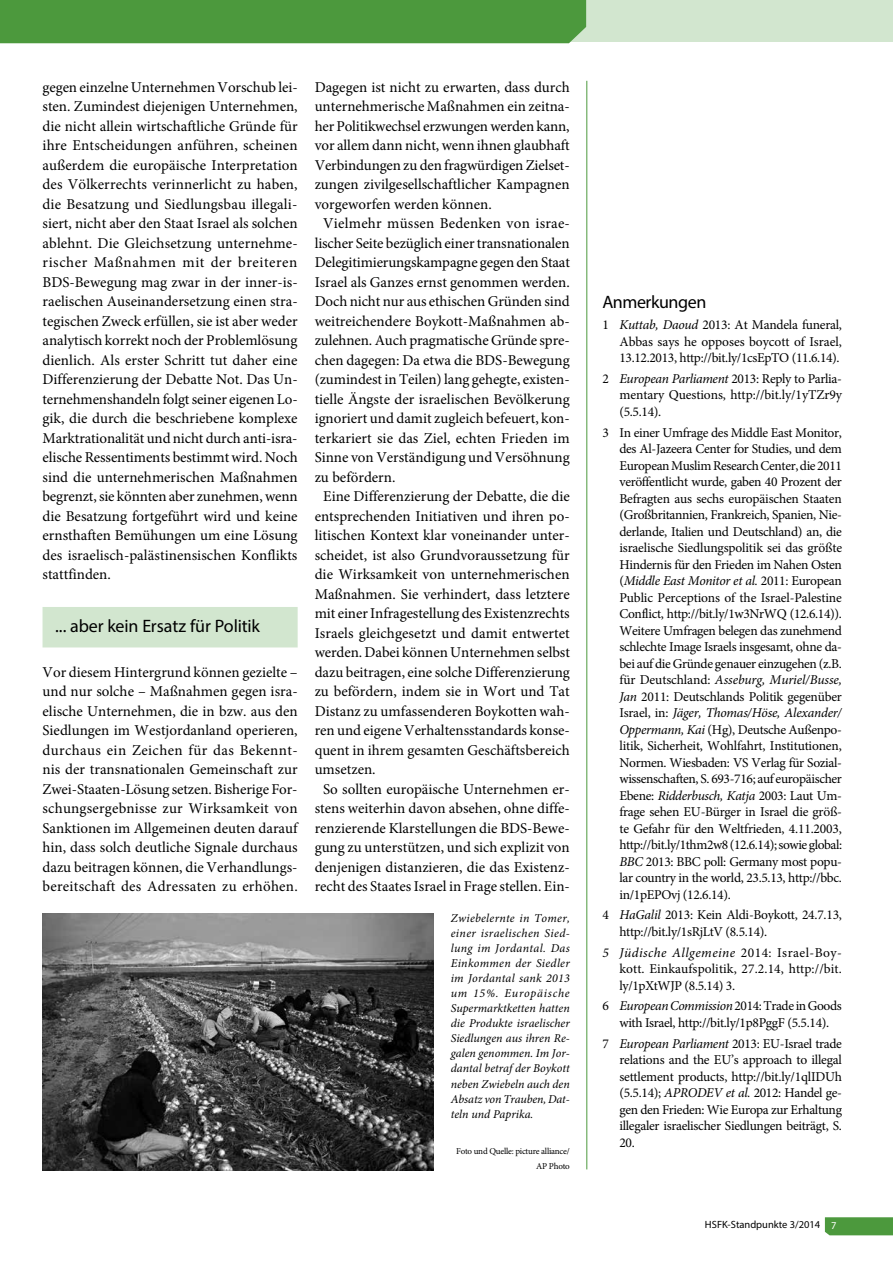
<style>
.page{position:relative;width:893px;height:1263px;background:#fff}
.page>*{position:absolute;margin:0;border:0;box-sizing:border-box;transform-origin:0 0}
.t1{font:18px "Myriad Pro";letter-spacing:-.015em;color:#000}
.t2{font:15px/19.5px "Minion Pro";color:#000;text-align:justify}
.t3{font:13.5px/16.5px "Minion Pro";letter-spacing:-.025em;color:#000;text-align:justify}
.t4{font:italic 12px/15px "Minion Pro";color:#000;text-align:justify}
.t5{font:10.5px "Myriad Pro";color:#000}
.t6{font:9px/15px "Minion Pro";letter-spacing:-.025em;color:#000;text-align:right}
.s1{font-style:italic}
.s2{color:#fff}
</style>
<div class="page">
<svg style="left:824px;top:1217px;width:69px;height:19px"></svg>
<div style="left:529px;top:0;width:364px;height:42px;background:#d2e6cf"></div>
<div style="left:0;top:0;width:587px;height:44px;background:#4c993d"></div>
<hr style="left:586px;top:81px;width:1px;height:1088px;background:#4d9a3e">
<div style="left:43px;top:607px;width:255px;height:40px;background:#d2e6cf"></div>
<img style="left:43px;top:914px;width:391px;height:256px">
<p class="t2" style="left:43px;top:77px;width:257px">gegen einzelne Unternehmen Vorschub lei&shy;sten. Zumindest diejenigen Unternehmen, die nicht allein wirtschaftliche Gründe für ihre Entscheidungen anführen, scheinen außerdem die europäische Interpretation des Völkerrechts verinnerlicht zu haben, die Besatzung und Siedlungsbau illegali&shy;siert, nicht aber den Staat Israel als solchen ablehnt. Die Gleichsetzung unternehme&shy;rischer Maßnahmen mit der breiteren BDS-Bewegung mag zwar in der inner-is&shy;raelischen Auseinandersetzung einen stra&shy;tegischen Zweck erfüllen, sie ist aber weder analytisch korrekt noch der Problemlösung dienlich. Als erster Schritt tut daher eine Differenzierung der Debatte Not. Das Un&shy;ternehmenshandeln folgt seiner eigenen Lo&shy;gik, die durch die beschriebene komplexe Marktrationalität und nicht durch anti-isra&shy;elische Ressentiments bestimmt wird. Noch sind die unternehmerischen Maßnahmen begrenzt, sie könnten aber zunehmen, wenn die Besatzung fortgeführt wird und keine ernsthaften Bemühungen um eine Lösung des israelisch-palästinensischen Konflikts stattfinden.</p>
<p class="t1" style="left:55px;top:614px;width:206px">... aber kein Ersatz für Politik</p>
<p class="t2" style="left:43px;top:662px;width:257px">Vor diesem Hintergrund können gezielte – und nur solche – Maßnahmen gegen isra&shy;elische Unternehmen, die in bzw. aus den Siedlungen im Westjordanland operieren, durchaus ein Zeichen für das Bekennt&shy;nis der transnationalen Gemeinschaft zur Zwei-Staaten-Lösung setzen. Bisherige For&shy;schungsergebnisse zur Wirksamkeit von Sanktionen im Allgemeinen deuten darauf hin, dass solch deutliche Signale durchaus dazu beitragen können, die Verhandlungs&shy;bereitschaft des Adressaten zu erhöhen.</p>
<p class="t2" style="left:315px;top:77px;width:257px">Dagegen ist nicht zu erwarten, dass durch</p>
<p class="t2" style="left:315px;top:97px;width:257px">unternehmerische Maßnahmen ein zeitna-</p>
<p class="t2" style="left:315px;top:116px;width:257px">her Politikwechsel erzwungen werden kann,</p>
<p class="t2" style="left:315px;top:136px;width:257px">vor allem dann nicht, wenn ihnen glaubhaft</p>
<p class="t2" style="left:315px;top:155px;width:256px">Verbindungen zu den fragwürdigen Zielset-</p>
<p class="t2" style="left:315px;top:175px;width:257px">zungen zivilgesellschaftlicher Kampagnen</p>
<p class="t2" style="left:315px;top:194px;width:179px">vorgeworfen werden können.</p>
<p class="t2" style="left:323px;top:214px;width:248px">Vielmehr müssen Bedenken von israe-</p>
<p class="t2" style="left:315px;top:233px;width:256px">lischer Seite bezüglich einer transnationalen</p>
<p class="t2" style="left:315px;top:253px;width:257px">Delegitimierungskampagne gegen den Staat</p>
<p class="t2" style="left:315px;top:272px;width:257px">Israel als Ganzes ernst genommen werden.</p>
<p class="t2" style="left:315px;top:292px;width:257px">Doch nicht nur aus ethischen Gründen sind</p>
<p class="t2" style="left:315px;top:311px;width:257px">weitreichendere Boykott-Maßnahmen ab-</p>
<p class="t2" style="left:315px;top:331px;width:257px">zulehnen. Auch pragmatische Gründe spre-</p>
<p class="t2" style="left:315px;top:350px;width:257px">chen dagegen: Da etwa die BDS-Bewegung</p>
<p class="t2" style="left:315px;top:370px;width:256px">(zumindest in Teilen) lang gehegte, existen-</p>
<p class="t2" style="left:315px;top:389px;width:257px">tielle Ängste der israelischen Bevölkerung</p>
<p class="t2" style="left:315px;top:409px;width:257px">ignoriert und damit zugleich befeuert, kon-</p>
<p class="t2" style="left:315px;top:428px;width:256px">terkariert sie das Ziel, echten Frieden im</p>
<p class="t2" style="left:315px;top:448px;width:257px">Sinne von Verständigung und Versöhnung</p>
<p class="t2" style="left:315px;top:467px;width:82px">zu befördern.</p>
<p class="t2" style="left:323px;top:487px;width:248px">Eine Differenzierung der Debatte, die die</p>
<p class="t2" style="left:315px;top:506px;width:257px">entsprechenden Initiativen und ihren po-</p>
<p class="t2" style="left:315px;top:526px;width:257px">litischen Kontext klar voneinander unter-</p>
<p class="t2" style="left:315px;top:545px;width:257px">scheidet, ist also Grundvoraussetzung für</p>
<p class="t2" style="left:315px;top:565px;width:256px">die Wirksamkeit von unternehmerischen</p>
<p class="t2" style="left:315px;top:584px;width:257px">Maßnahmen. Sie verhindert, dass letztere</p>
<p class="t2" style="left:315px;top:604px;width:257px">mit einer Infragestellung des Existenzrechts</p>
<p class="t2" style="left:315px;top:623px;width:257px">Israels gleichgesetzt und damit entwertet</p>
<p class="t2" style="left:315px;top:643px;width:257px">werden. Dabei können Unternehmen selbst</p>
<p class="t2" style="left:315px;top:662px;width:257px">dazu beitragen, eine solche Differenzierung</p>
<p class="t2" style="left:315px;top:682px;width:257px">zu befördern, indem sie in Wort und Tat</p>
<p class="t2" style="left:315px;top:701px;width:257px">Distanz zu umfassenderen Boykotten wah-</p>
<p class="t2" style="left:315px;top:721px;width:257px">ren und eigene Verhaltensstandards konse-</p>
<p class="t2" style="left:315px;top:740px;width:257px">quent in ihrem gesamten Geschäftsbereich</p>
<p class="t2" style="left:315px;top:760px;width:63px">umsetzen.</p>
<p class="t2" style="left:323px;top:779px;width:248px">So sollten europäische Unternehmen er-</p>
<p class="t2" style="left:315px;top:799px;width:257px">stens weiterhin davon absehen, ohne diffe-</p>
<p class="t2" style="left:315px;top:818px;width:257px">renzierende Klarstellungen die BDS-Bewe-</p>
<p class="t2" style="left:315px;top:838px;width:257px">gung zu unterstützen, und sich explizit von</p>
<p class="t2" style="left:315px;top:857px;width:257px">denjenigen distanzieren, die das Existenz-</p>
<p class="t2" style="left:315px;top:877px;width:257px">recht des Staates Israel in Frage stellen. Ein-</p>
<p class="t4" style="left:451px;top:911px;width:121px">Zwiebelernte in Tomer, einer israelischen Sied&shy;lung im Jordantal. Das Einkommen der Siedler im Jordantal sank 2013 um 15%. Europäische Supermarktketten hatten die Produkte israelischer Siedlungen aus ihren Re&shy;galen genommen. Im Jor&shy;dantal betraf der Boykott neben Zwiebeln auch den Absatz von Trauben, Dat&shy;teln und Paprika.</p>
<p class="t6" style="left:456px;top:1143px;width:115px">Foto und Quelle: picture alliance/<br>AP Photo</p>
<p class="t1" style="left:602px;top:291px;width:105px">Anmerkungen</p>
<p class="t3" style="left:619px;top:317px;width:224px;text-indent:-17px">1 <span class="s1">Kuttab, Daoud</span> 2013: At Mandela funeral, Abbas says he opposes boycott of Israel, 13.12.2013, http://bit.ly/1csEpTO (11.6.14).</p>
<p class="t3" style="left:619px;top:370px;width:224px;text-indent:-17px">2 <span class="s1">European Parliament</span> 2013: Reply to Parlia&shy;mentary Questions, http://bit.ly/1yTZr9y (5.5.14).</p>
<p class="t3" style="left:619px;top:424px;width:224px;text-indent:-17px">3 In einer Umfrage des Middle East Monitor, des Al-Jazeera Center for Studies, und dem European Muslim Research Center, die 2011 veröffentlicht wurde, gaben 40 Prozent der Befragten aus sechs europäischen Staaten (Großbritannien, Frankreich, Spanien, Nie&shy;derlande, Italien und Deutschland) an, die israelische Siedlungspolitik sei das größte Hindernis für den Frieden im Nahen Osten (<span class="s1">Middle East Monitor et al.</span> 2011: European Public Perceptions of the Israel-Palestine Conflict, http://bit.ly/1w3NrWQ (12.6.14)).<br>Weitere Umfragen belegen das zunehmend schlechte Image Israels insgesamt, ohne da&shy;bei auf die Gründe genauer einzugehen (z.B. für Deutschland: <span class="s1">Asseburg, Muriel/Busse, Jan</span> 2011: Deutschlands Politik gegenüber Israel, in: <span class="s1">Jäger, Thomas/Höse, Alexander/ Oppermann, Kai</span> (Hg), Deutsche Außenpo&shy;litik, Sicherheit, Wohlfahrt, Institutionen, Normen. Wiesbaden: VS Verlag für Sozial&shy;wissenschaften, S. 693-716; auf europäischer Ebene: <span class="s1">Ridderbusch, Katja</span> 2003: Laut Um&shy;frage sehen EU-Bürger in Israel die größ&shy;te Gefahr für den Weltfrieden, 4.11.2003, http://bit.ly/1thm2w8 (12.6.14); sowie global:<br><span class="s1">BBC</span> 2013: BBC poll: Germany most popu&shy;lar country in the world, 23.5.13, http://bbc. in/1pEPOvj (12.6.14).</p>
<p class="t3" style="left:619px;top:907px;width:224px;text-indent:-17px">4 <span class="s1">HaGalil</span> 2013: Kein Aldi-Boykott, 24.7.13, http://bit.ly/1sRjLtV (8.5.14).</p>
<p class="t3" style="left:619px;top:944px;width:224px;text-indent:-17px"><span class="s1">5 Jüdische Allgemeine</span> 2014: Israel-Boy&shy;kott. Einkaufspolitik, 27.2.14, http://bit. ly/1pXtWJP (8.5.14) 3.</p>
<p class="t3" style="left:602px;top:998px;width:241px;text-align:center">6 <span class="s1">European Commission</span> 2014: Trade in Goods with Israel, http://bit.ly/1p8PggF (5.5.14).</p>
<p class="t3" style="left:619px;top:1035px;width:224px;text-indent:-17px">7 <span class="s1">European Parliament</span> 2013: EU-Israel trade relations and the EU’s approach to illegal settlement products, http://bit.ly/1qlIDUh (5.5.14); <span class="s1">APRODEV et al.</span> 2012: Handel ge&shy;gen den Frieden: Wie Europa zur Erhaltung illegaler israelischer Siedlungen beiträgt, S.<br>20.</p>
<p class="t5" style="left:705px;top:1218px;width:133px">HSFK-Standpunkte 3/2014 <span class="s2">7</span></p>
</div>
